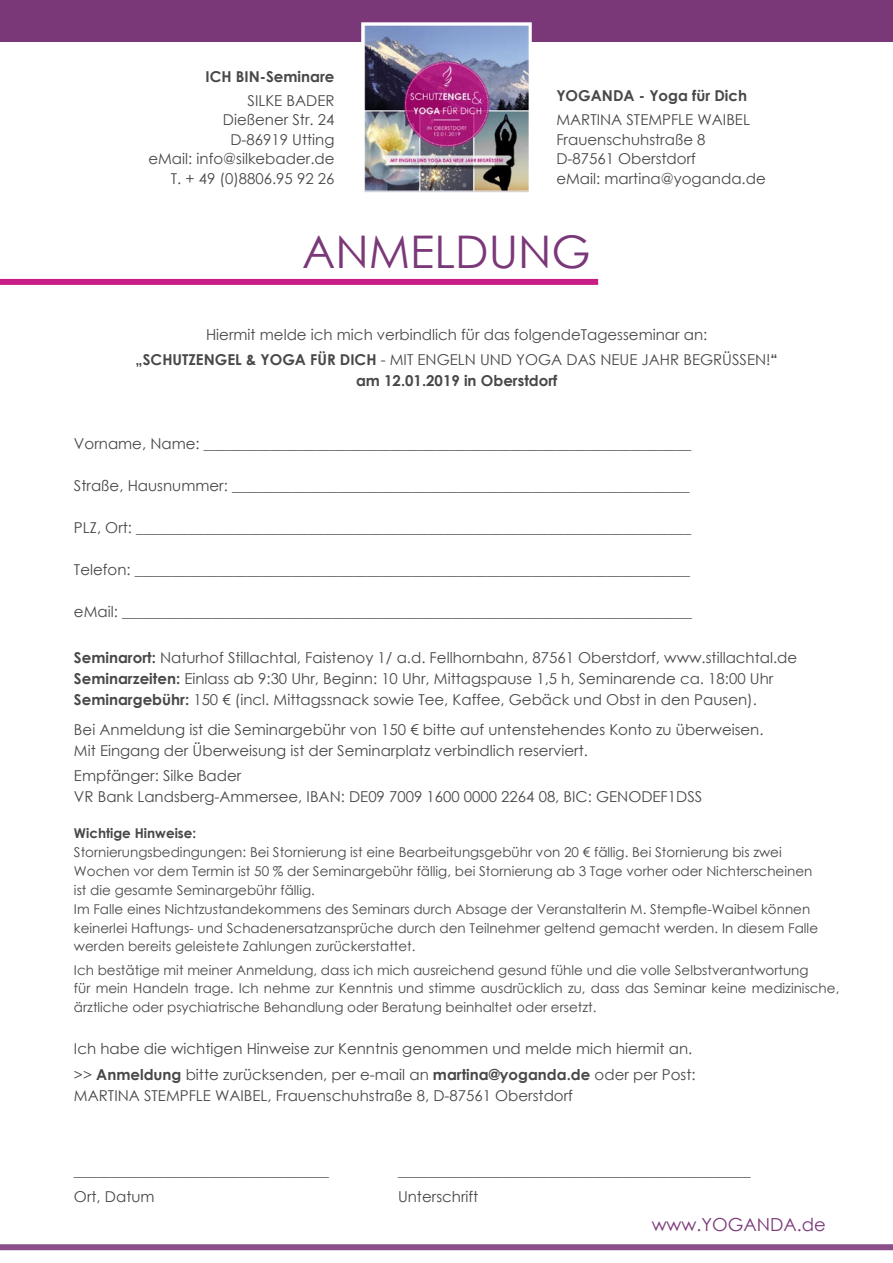
<style>
.page{position:relative;width:893px;height:1263px;background:#fff}
.page>*{position:absolute;margin:0;border:0;box-sizing:border-box;transform-origin:0 0}
.t1{font:45px "Century Gothic";color:#7b3879}
.t2{font:18px "Century Gothic";color:#7b3879}
.t3{font:15px "Century Gothic";color:#484848}
.t4{font:700 15px/21px "Century Gothic";color:#484848;text-align:center}
.t5{font:13.5px/18.9px "Century Gothic";color:#484848}
.t6{font:700 13.5px "Century Gothic";color:#484848}
.s1{font-weight:400}
.s2{font-weight:700}
</style>
<div class="page">
<div style="left:0;top:1244px;width:893px;height:6px;background:#8b5089"></div>
<div style="left:0;top:279px;width:598px;height:6px;background:#c81f87"></div>
<div style="left:0;top:0;width:893px;height:41px;background:#7b3879"></div>
<img style="left:365px;top:26px;width:163px;height:166px">
<div style="left:361px;top:22px;width:171px;height:174px;border:3px solid #fff"></div>
<p class="t4" style="left:206px;top:65px;width:130px">ICH BIN-Seminare</p>
<p class="t3" style="left:248px;top:90px;width:88px">SILKE BADER</p>
<p class="t3" style="left:223px;top:109px;width:113px">Dießener Str. 24</p>
<p class="t3" style="left:230px;top:129px;width:106px">D-86919 Utting</p>
<p class="t3" style="left:148px;top:148px;width:188px">eMail: info@silkebader.de</p>
<p class="t3" style="left:171px;top:168px;width:165px">T. + 49 (0)8806.95 92 26</p>
<p class="t4" style="left:556px;top:85px;width:192px">YOGANDA - Yoga für Dich</p>
<p class="t3" style="left:556px;top:109px;width:195px">MARTINA STEMPFLE WAIBEL</p>
<p class="t3" style="left:556px;top:129px;width:151px">Frauenschuhstraße 8</p>
<p class="t3" style="left:556px;top:148px;width:141px">D-87561 Oberstdorf</p>
<p class="t3" style="left:556px;top:168px;width:211px">eMail: martina@yoganda.de</p>
<p class="t1" style="left:302px;top:220px;width:290px">ANMELDUNG</p>
<p class="t3" style="left:206px;top:324px;width:503px">Hiermit melde ich mich verbindlich für das folgendeTagesseminar an:</p>
<p class="t4" style="left:136px;top:348px;width:644px">„SCHUTZENGEL &amp; YOGA FÜR DICH <span class="s1">- MIT ENGELN UND YOGA DAS NEUE JAHR BEGRÜSSEN!</span>“ am 12.01.2019 in Oberstdorf</p>
<p class="t3" style="left:74px;top:433px;width:619px">Vorname, Name: _________________________________________________________________</p>
<p class="t3" style="left:74px;top:475px;width:617px">Straße, Hausnummer: _____________________________________________________________</p>
<p class="t3" style="left:74px;top:517px;width:619px">PLZ, Ort: __________________________________________________________________________</p>
<p class="t3" style="left:74px;top:559px;width:617px">Telefon: __________________________________________________________________________</p>
<p class="t3" style="left:74px;top:601px;width:620px">eMail: ____________________________________________________________________________</p>
<p class="t3" style="left:74px;top:647px;width:725px"><span class="s2">Seminarort:</span> Naturhof Stillachtal, Faistenoy 1/ a.d. Fellhornbahn, 87561 Oberstdorf, www.stillachtal.de</p>
<p class="t3" style="left:74px;top:668px;width:701px"><span class="s2">Seminarzeiten:</span> Einlass ab 9:30 Uhr, Beginn: 10 Uhr, Mittagspause 1,5 h, Seminarende ca. 18:00 Uhr</p>
<p class="t3" style="left:74px;top:689px;width:684px"><span class="s2">Seminargebühr:</span> 150 € (incl. Mittagssnack sowie Tee, Kaffee, Gebäck und Obst in den Pausen).</p>
<p class="t3" style="left:74px;top:719px;width:691px">Bei Anmeldung ist die Seminargebühr von 150 € bitte auf untenstehendes Konto zu überweisen.</p>
<p class="t3" style="left:74px;top:740px;width:515px">Mit Eingang der Überweisung ist der Seminarplatz verbindlich reserviert.</p>
<p class="t3" style="left:74px;top:765px;width:169px">Empfänger: Silke Bader</p>
<p class="t3" style="left:74px;top:786px;width:630px">VR Bank Landsberg-Ammersee, IBAN: DE09 7009 1600 0000 2264 08, BIC: GENODEF1DSS</p>
<p class="t6" style="left:74px;top:823px;width:124px">Wichtige Hinweise:</p>
<p class="t5" style="left:74px;top:842px;width:709px">Stornierungsbedingungen: Bei Stornierung ist eine Bearbeitungsgebühr von 20 € fällig. Bei Stornierung bis zwei</p>
<p class="t5" style="left:74px;top:861px;width:740px">Wochen vor dem Termin ist 50 % der Seminargebühr fällig, bei Stornierung ab 3 Tage vorher oder Nichterscheinen</p>
<p class="t5" style="left:74px;top:880px;width:746px">ist die gesamte Seminargebühr fällig.<br>Im Falle eines Nichtzustandekommens des Seminars durch Absage der Veranstalterin M. Stempfle-Waibel können keinerlei Haftungs- und Schadenersatzansprüche durch den Teilnehmer geltend gemacht werden. In diesem Falle werden bereits geleistete Zahlungen zurückerstattet.</p>
<p class="t5" style="left:74px;top:960px;width:736px">Ich bestätige mit meiner Anmeldung, dass ich mich ausreichend gesund fühle und die volle Selbstverantwortung</p>
<p class="t5" style="left:74px;top:979px;width:767px">für mein Handeln trage. Ich nehme zur Kenntnis und stimme ausdrücklich zu, dass das Seminar keine medizinische, ärztliche oder psychiatrische Behandlung oder Beratung beinhaltet oder ersetzt.</p>
<p class="t3" style="left:74px;top:1038px;width:620px">Ich habe die wichtigen Hinweise zur Kenntnis genommen und melde mich hiermit an.</p>
<p class="t3" style="left:74px;top:1064px;width:623px">&gt;&gt; <span class="s2">Anmeldung</span> bitte zurücksenden, per e-mail an <span class="s2">martina@yoganda.de</span> oder per Post:</p>
<p class="t3" style="left:74px;top:1085px;width:500px">MARTINA STEMPFLE WAIBEL, Frauenschuhstraße 8, D-87561 Oberstdorf</p>
<p class="t3" style="left:74px;top:1160px;width:256px">__________________________________</p>
<p class="t3" style="left:398px;top:1160px;width:354px">_______________________________________________</p>
<p class="t3" style="left:74px;top:1186px;width:82px">Ort, Datum</p>
<p class="t3" style="left:398px;top:1186px;width:82px">Unterschrift</p>
<p class="t2" style="left:652px;top:1212px;width:176px">www.YOGANDA.de</p>
</div>
